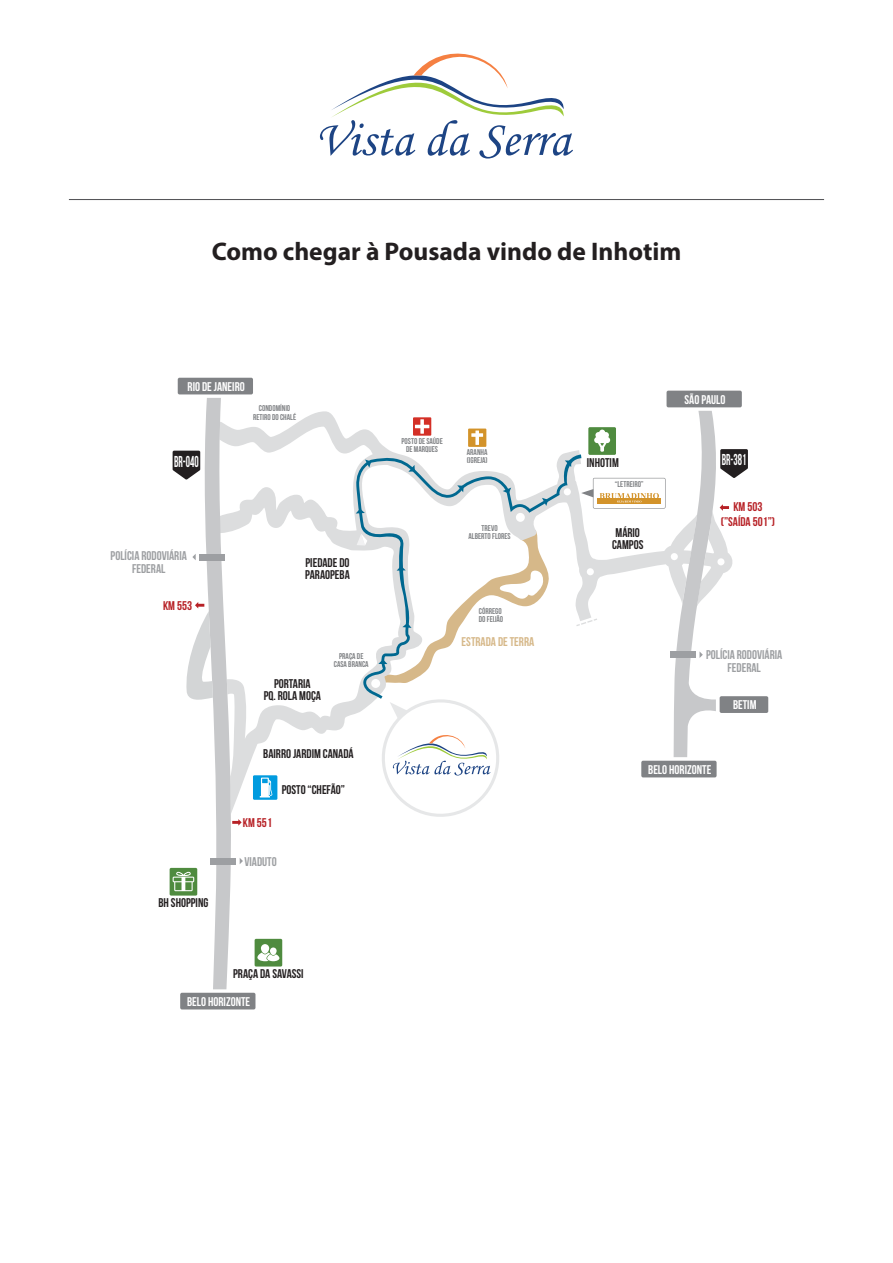
<style>
.page{position:relative;width:893px;height:1263px;background:#fff}
.page>*{position:absolute;margin:0;border:0;box-sizing:border-box;transform-origin:0 0}
.t1{font:700 25.5px "Myriad Pro";color:#231f20}
.t2{font:15.75px "Bebas Neue";color:#fff;scale:.69 1}
.t3{font:12.6px/12.5px "Bebas Neue";color:#231f20}
.t4{font:12.6px/12.5px "Bebas Neue";color:#9d9fa2;text-align:center}
.t5{font:12.6px "Bebas Neue";color:#fff}
.t6{font:12.6px/15.1px "Bebas Neue";color:#b72126;text-align:center}
.t7{font:12.6px "Bebas Neue";color:#d6b889}
.t8{font:8.4px/8.2px "Bebas Neue";color:#808285;text-align:center}
</style>
<div class="page">
<svg style="left:320px;top:53px;width:253px;height:106px"></svg>
<hr style="left:69px;top:199px;width:755px;height:1px;background:#565659">
<svg style="left:243px;top:411px;width:454px;height:389px"></svg>
<svg style="left:377px;top:699px;width:127px;height:118px"></svg>
<div style="left:720px;top:696px;width:48px;height:17px;background:#808285;border-radius:2px"></div>
<div style="left:253px;top:775px;width:24px;height:25px;background:#009bdf"></div>
<svg style="left:260px;top:778px;width:12px;height:19px"></svg>
<div style="left:170px;top:868px;width:27px;height:27px;background:#4f8b3f;border-radius:2px"></div>
<div style="left:588px;top:427px;width:28px;height:28px;background:#4f8b3f;border-radius:2px"></div>
<div style="left:413px;top:417px;width:18px;height:19px;background:#d43027"></div>
<svg style="left:415px;top:419px;width:14px;height:15px"></svg>
<div style="left:468px;top:429px;width:18px;height:18px;background:#d3932a"></div>
<svg style="left:471px;top:430px;width:12px;height:15px"></svg>
<div style="left:255px;top:939px;width:27px;height:27px;background:#4f8b3f;border-radius:2px"></div>
<div style="left:180px;top:993px;width:75px;height:16px;background:#808285;border-radius:2px"></div>
<div style="left:641px;top:761px;width:76px;height:16px;background:#808285;border-radius:2px"></div>
<div style="left:178px;top:378px;width:75px;height:16px;background:#808285;border-radius:2px"></div>
<div style="left:667px;top:391px;width:75px;height:16px;background:#808285;border-radius:2px"></div>
<div style="left:270px;top:947px;width:7px;height:8px;background:#fff;border-radius:50%"></div>
<div style="left:261px;top:944px;width:8px;height:10px;background:#fff;border-radius:4px"></div>
<svg style="left:257px;top:952px;width:22px;height:9px"></svg>
<div style="left:670px;top:651px;width:26px;height:7px;background:#9d9fa2"></div>
<svg style="left:173px;top:398px;width:70px;height:591px"></svg>
<svg style="left:674px;top:411px;width:74px;height:346px"></svg>
<svg style="left:594px;top:430px;width:16px;height:22px"></svg>
<svg style="left:581px;top:478px;width:85px;height:31px"></svg>
<svg style="left:355px;top:453px;width:226px;height:246px"></svg>
<h1 class="t1" style="left:212px;top:235px;width:471px">Como chegar à Pousada vindo de Inhotim</h1>
<h3 class="t5" style="left:188px;top:379px;width:59px">RIO DE JANEIRO</h3>
<p class="t8" style="left:253px;top:404px;width:45px">CONDOMÍNIO<br>RETIRO DO CHALÉ</p>
<h3 class="t5" style="left:685px;top:392px;width:42px">SÃO PAULO</h3>
<p class="t8" style="left:401px;top:437px;width:43px">POSTO DE SAÚDE<br>DE MARQUES</p>
<p class="t8" style="left:467px;top:448px;width:23px;text-align:left">ARANHA (IGREJA)</p>
<h2 class="t2" style="left:174px;top:452px;width:37px">BR-040</h2>
<h2 class="t2" style="left:722px;top:451px;width:37px">BR-381</h2>
<h3 class="t3" style="left:587px;top:456px;width:33px">INHOTIM</h3>
<h3 class="t4" style="left:111px;top:549px;width:78px">POLÍCIA RODOVIÁRIA<br>FEDERAL</h3>
<h3 class="t6" style="left:163px;top:597px;width:31px">KM 553</h3>
<h3 class="t3" style="left:158px;top:897px;width:51px">BH SHOPPING</h3>
<h3 class="t3" style="left:305px;top:556px;width:46px">PIEDADE DO<br>PARAOPEBA</h3>
<h3 class="t3" style="left:264px;top:677px;width:59px;text-align:center">PORTARIA<br>PQ. ROLA MOÇA</h3>
<p class="t8" style="left:334px;top:652px;width:36px">PRAÇA DE<br>CASA BRANCA</p>
<h3 class="t3" style="left:263px;top:747px;width:92px">BAIRRO JARDIM CANADÁ</h3>
<h3 class="t6" style="left:243px;top:815px;width:31px">KM 551</h3>
<h3 class="t3" style="left:282px;top:783px;width:65px">POSTO “CHEFÃO”</h3>
<h3 class="t4" style="left:244px;top:855px;width:34px">VIADUTO</h3>
<h3 class="t3" style="left:233px;top:968px;width:72px">PRAÇA DA SAVASSI</h3>
<h3 class="t5" style="left:187px;top:994px;width:65px">BELO HORIZONTE</h3>
<p class="t8" style="left:469px;top:524px;width:44px">TREVO<br>ALBERTO FLORES</p>
<p class="t8" style="left:479px;top:607px;width:26px;text-align:left">CÓRREGO<br>DO FEIJÃO</p>
<h3 class="t7" style="left:462px;top:635px;width:74px">ESTRADA DE TERRA</h3>
<p class="t8" style="left:615px;top:480px;width:31px">“LETREIRO”</p>
<h3 class="t3" style="left:612px;top:526px;width:33px">MÁRIO<br>CAMPOS</h3>
<h3 class="t6" style="left:721px;top:499px;width:56px">KM 503 (”SAÍDA 501”)</h3>
<h3 class="t4" style="left:706px;top:648px;width:78px">POLÍCIA RODOVIÁRIA<br>FEDERAL</h3>
<h3 class="t5" style="left:733px;top:698px;width:25px">BETIM</h3>
<h3 class="t5" style="left:648px;top:762px;width:65px">BELO HORIZONTE</h3>
</div>
